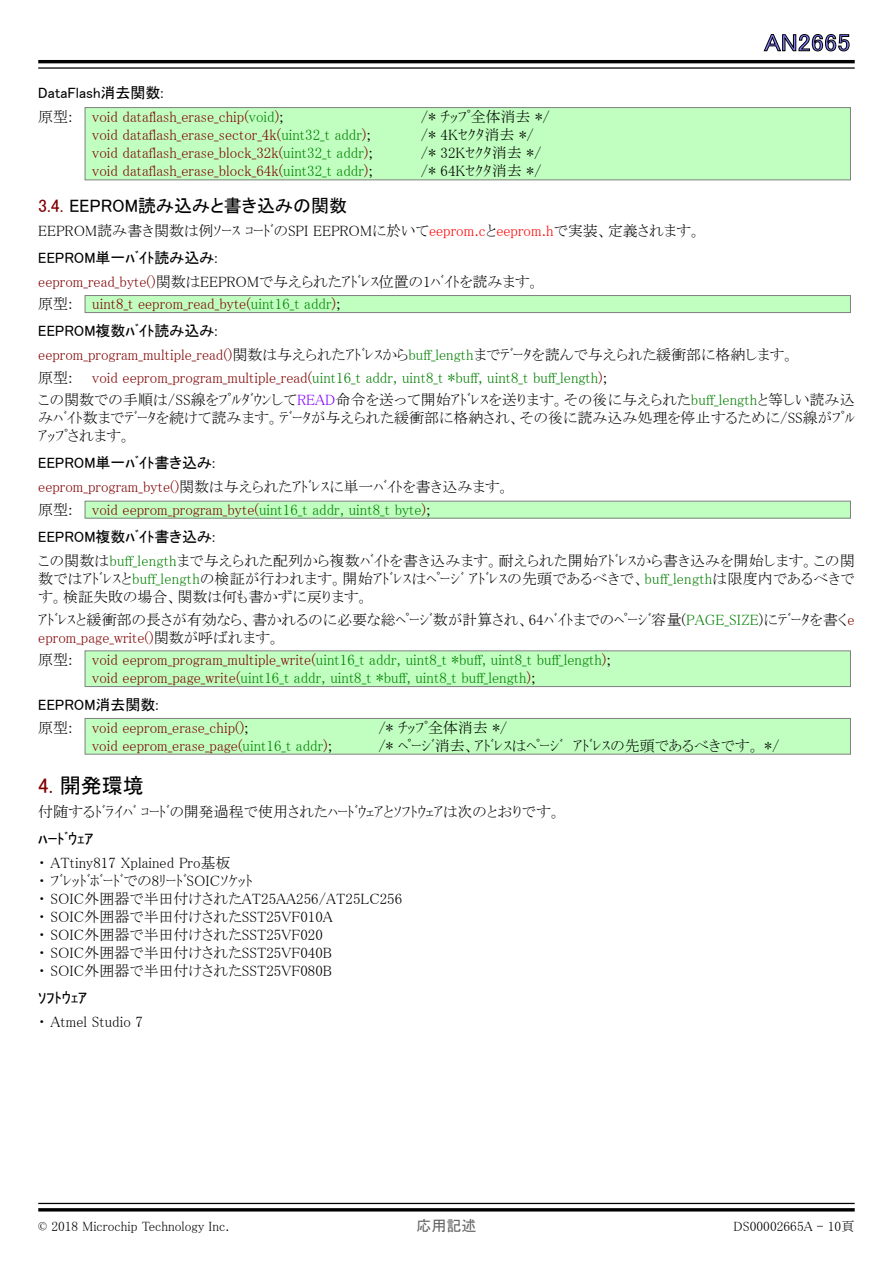
<style>
.page{position:relative;width:893px;height:1263px;background:#fff}
.page>*{position:absolute;margin:0;border:0;box-sizing:border-box;transform-origin:0 0}
.t1{font:24px "MS P Gothic";color:#8080ff;scale:1.1 1}
.t2{font:21px "MS P Gothic";color:#000}
.t3{font:18px "MS P Gothic";color:#000}
.t4{font:15px/18px "MS P Mincho";color:#000}
.t5{font:15px "MS P Mincho";color:#800000}
.t6{font:15px/18px "MS P Mincho";color:#008000}
.t7{font:15px "MS P Gothic";color:#000}
.t8{font:15px "MS P Gothic";color:#646464}
.t9{font:13.5px "MS P Mincho";color:#000}
.s1{color:#008000}
.s2{color:#000}
.s3{color:#800000}
.s4{color:#f00}
.s5{color:#8000ff}
</style>
<div class="page">
<svg style="left:764px;top:34px;width:85px;height:17px"></svg>
<hr style="left:38px;top:60px;width:817px;height:3px;background:#000">
<hr style="left:38px;top:67px;width:817px;height:2px;background:#000">
<hr style="left:38px;top:1203px;width:817px;height:1px;background:#000">
<hr style="left:38px;top:1208px;width:817px;height:3px;background:#000">
<div style="left:85px;top:108px;width:765px;height:72px;background:#c0ffc0"></div>
<div style="left:85px;top:107px;width:766px;height:73px;border:1px solid #808080"></div>
<div style="left:85px;top:296px;width:765px;height:17px;background:#c0ffc0"></div>
<div style="left:85px;top:295px;width:766px;height:18px;border:1px solid #808080"></div>
<div style="left:85px;top:501px;width:765px;height:17px;background:#c0ffc0"></div>
<div style="left:85px;top:501px;width:766px;height:18px;border:1px solid #808080"></div>
<div style="left:85px;top:651px;width:765px;height:35px;background:#c0ffc0"></div>
<div style="left:85px;top:650px;width:766px;height:37px;border:1px solid #808080"></div>
<div style="left:85px;top:718px;width:765px;height:36px;background:#c0ffc0"></div>
<div style="left:85px;top:718px;width:766px;height:37px;border:1px solid #808080"></div>
<h1 class="t1" style="left:764px;top:30px;width:80px">AN2665</h1>
<p class="t7" style="left:38px;top:85px;width:127px">DataFlash消去関数:</p>
<p class="t4" style="left:38px;top:108px;width:36px">原型:</p>
<p class="t5" style="left:92px;top:109px;width:193px">void dataflash_erase_chip(<span class="s1">void</span>)<span class="s2">;</span></p>
<p class="t4" style="left:421px;top:108px;width:131px">/* ﾁｯﾌﾟ全体消去 */</p>
<p class="t5" style="left:92px;top:127px;width:280px">void dataflash_erase_sector_4k(<span class="s1">uint32_t addr</span>)<span class="s2">;</span></p>
<p class="t4" style="left:421px;top:126px;width:115px">/* 4Kｾｸﾀ消去 */</p>
<p class="t5" style="left:92px;top:145px;width:282px">void dataflash_erase_block_32k(<span class="s1">uint32_t addr</span>)<span class="s2">;</span></p>
<p class="t4" style="left:421px;top:144px;width:122px">/* 32Kｾｸﾀ消去 */</p>
<p class="t5" style="left:92px;top:163px;width:282px">void dataflash_erase_block_64k(<span class="s1">uint32_t addr</span>)<span class="s2">;</span></p>
<p class="t4" style="left:421px;top:162px;width:122px">/* 64Kｾｸﾀ消去 */</p>
<p class="t3" style="left:38px;top:196px;width:310px"><span class="s3">3.4.</span> EEPROM読み込みと書き込みの関数</p>
<p class="t4" style="left:38px;top:222px;width:664px">EEPROM読み書き関数は例ｿｰｽ ｺｰﾄﾞのSPI EEPROMに於いて<span class="s4">eeprom.c</span>と<span class="s4">eeprom.h</span>で実装、定義されます。</p>
<p class="t7" style="left:38px;top:250px;width:181px">EEPROM単一ﾊﾞｲﾄ読み込み:</p>
<p class="t4" style="left:38px;top:270px;width:503px;line-height:22.5px"><span class="s3">eeprom_read_byte()</span>関数はEEPROMで与えられたｱﾄﾞﾚｽ位置の1ﾊﾞｲﾄを読みます。原型:</p>
<p class="t5" style="left:92px;top:297px;width:250px">uint8_t eeprom_read_byte(<span class="s1">uint16_t addr</span>)<span class="s2">;</span></p>
<p class="t7" style="left:38px;top:324px;width:181px">EEPROM複数ﾊﾞｲﾄ読み込み:</p>
<p class="t4" style="left:38px;top:344px;width:758px;line-height:22.5px"><span class="s3">eeprom_program_multiple_read()</span>関数は与えられたｱﾄﾞﾚｽから<span class="s1">buff_length</span>までﾃﾞｰﾀを読んで与えられた緩衝部に格納します。原型:</p>
<p class="t4" style="left:38px;top:366px;width:818px;line-height:22.5px;text-indent:54px"><span class="s3">void eeprom_program_multiple_read(</span><span class="s1">uint16_t addr, uint8_t *buff, uint8_t buff_length</span><span class="s3">)</span>;<br>この関数での手順は/SS線をﾌﾟﾙﾀﾞｳﾝして<span class="s5">READ</span>命令を送って開始ｱﾄﾞﾚｽを送ります。その後に与えられた<span class="s1">buff_length</span>と等しい読み込</p>
<p class="t4" style="left:38px;top:409px;width:818px">みﾊﾞｲﾄ数までﾃﾞｰﾀを続けて読みます。ﾃﾞｰﾀが与えられた緩衝部に格納され、その後に読み込み処理を停止するために/SS線がﾌﾟﾙｱｯﾌﾟされます。</p>
<p class="t7" style="left:38px;top:456px;width:178px">EEPROM単一ﾊﾞｲﾄ書き込み:</p>
<p class="t4" style="left:38px;top:476px;width:473px;line-height:22.5px"><span class="s3">eeprom_program_byte()</span>関数は与えられたｱﾄﾞﾚｽに単一ﾊﾞｲﾄを書き込みます。原型:</p>
<p class="t5" style="left:92px;top:502px;width:340px">void eeprom_program_byte(<span class="s1">uint16_t addr, uint8_t byte</span>)<span class="s2">;</span></p>
<p class="t7" style="left:38px;top:529px;width:178px">EEPROM複数ﾊﾞｲﾄ書き込み:</p>
<p class="t4" style="left:38px;top:552px;width:818px;text-align:justify">この関数は<span class="s1">buff_length</span>まで与えられた配列から複数ﾊﾞｲﾄを書き込みます。耐えられた開始ｱﾄﾞﾚｽから書き込みを開始します。この関数ではｱﾄﾞﾚｽと<span class="s1">buff_length</span>の検証が行われます。開始ｱﾄﾞﾚｽはﾍﾟｰｼﾞ ｱﾄﾞﾚｽの先頭であるべきで、<span class="s1">buff_length</span>は限度内であるべきです。検証失敗の場合、関数は何も書かずに戻ります。</p>
<p class="t4" style="left:38px;top:610px;width:818px">ｱﾄﾞﾚｽと緩衝部の長さが有効なら、書かれるのに必要な総ﾍﾟｰｼﾞ数が計算され、64ﾊﾞｲﾄまでのﾍﾟｰｼﾞ容量(<span class="s1">PAGE_SIZE</span>)にﾃﾞｰﾀを書く<span class="s3">e eprom_page_write()</span>関数が呼ばれます。</p>
<p class="t4" style="left:38px;top:651px;width:36px">原型:</p>
<p class="t6" style="left:92px;top:651px;width:520px"><span class="s3">void eeprom_program_multiple_write(</span>uint16_t addr, uint8_t *buff, uint8_t buff_length<span class="s3">)</span><span class="s2">; </span><span class="s3">void eeprom_page_write(</span>uint16_t addr, uint8_t *buff, uint8_t buff_length<span class="s3">)</span><span class="s2">;</span></p>
<p class="t7" style="left:38px;top:697px;width:122px">EEPROM消去関数:</p>
<p class="t4" style="left:38px;top:718px;width:36px">原型:</p>
<p class="t5" style="left:92px;top:720px;width:158px">void eeprom_erase_chip()<span class="s2">;</span></p>
<p class="t4" style="left:378px;top:718px;width:131px">/* ﾁｯﾌﾟ全体消去 */</p>
<p class="t5" style="left:92px;top:738px;width:242px">void eeprom_erase_page(<span class="s1">uint16_t addr</span>)<span class="s2">;</span></p>
<p class="t4" style="left:378px;top:736px;width:403px">/* ﾍﾟｰｼﾞ消去、ｱﾄﾞﾚｽはﾍﾟｰｼﾞ　ｱﾄﾞﾚｽの先頭であるべきです。 */</p>
<h2 class="t2" style="left:38px;top:774px;width:107px"><span class="s3">4.</span> 開発環境</h2>
<p class="t4" style="left:38px;top:802px;width:524px">付随するﾄﾞﾗｲﾊﾞ ｺｰﾄﾞの開発過程で使用されたﾊｰﾄﾞｳｪｱとｿﾌﾄｳｪｱは次のとおりです。</p>
<p class="t7" style="left:38px;top:831px;width:57px">ﾊｰﾄﾞｳｪｱ</p>
<p class="t4" style="left:38px;top:853px;width:366px">・ ATtiny817 Xplained Pro基板<br>・ ﾌﾞﾚｯﾄﾞﾎﾞｰﾄﾞでの8ﾘｰﾄﾞSOICｿｹｯﾄ<br>・ SOIC外囲器で半田付けされたAT25AA256/AT25LC256・ SOIC外囲器で半田付けされたSST25VF010A<br>・ SOIC外囲器で半田付けされたSST25VF020<br>・ SOIC外囲器で半田付けされたSST25VF040B<br>・ SOIC外囲器で半田付けされたSST25VF080B</p>
<p class="t7" style="left:38px;top:990px;width:51px">ｿﾌﾄｳｪｱ</p>
<p class="t4" style="left:38px;top:1012px;width:106px">・ Atmel Studio 7</p>
<p class="t9" style="left:38px;top:1219px;width:193px">© 2018 Microchip Technology Inc.</p>
<p class="t8" style="left:416px;top:1218px;width:61px">応用記述</p>
<p class="t9" style="left:734px;top:1219px;width:123px">DS00002665A - 10頁</p>
</div>
